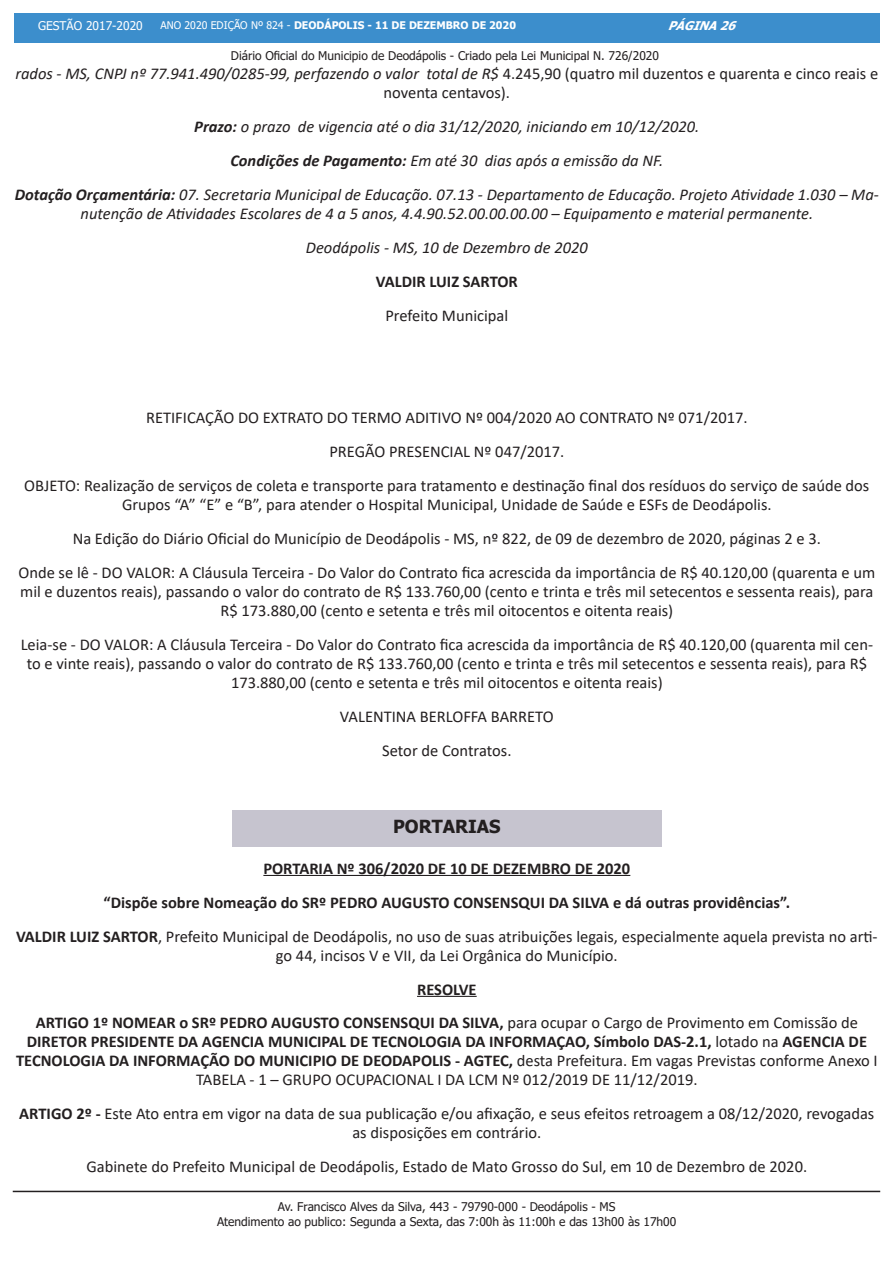
<style>
.page{position:relative;width:893px;height:1263px;background:#fff}
.page>*{position:absolute;margin:0;border:0;box-sizing:border-box;transform-origin:0 0}
.t1{font:700 18px "Tahoma";color:#231f20}
.t2{font:16.5px/18.9px "Calibri";color:#231f20;text-align:center}
.t3{font:700 16.5px/18.9px "Calibri";color:#231f20;text-align:center}
.t4{font:italic 16.5px/18.9px "Calibri";color:#231f20;text-align:center}
.t5{font:12px/14.4px "Tahoma";color:#231f20;text-align:center}
.t6{font:12px "Tahoma";color:#fff}
.t7{font:italic 700 12px "Tahoma";color:#fff}
.t8{font:700 10.5px "Tahoma";color:#fff}
.s1{font-weight:400}
.s2{font-style:italic}
.s3{font-weight:700}
</style>
<div class="page">
<div style="left:14px;top:14px;width:865px;height:29px;background:#3c8ecc"></div>
<hr style="left:13px;top:1191px;width:867px;height:1px;background:#231f20">
<hr style="left:263px;top:875px;width:367px;height:1px;background:#231f20">
<hr style="left:417px;top:996px;width:60px;height:1px;background:#231f20">
<div style="left:232px;top:810px;width:430px;height:36px;background:#c6c4cf"></div>
<p class="t6" style="left:38px;top:18px;width:106px">GESTÃO 2017-2020</p>
<p class="t8" style="left:161px;top:18px;width:357px"><span class="s1">ANO 2020 EDIÇÃO Nº 824 -</span> DEODÁPOLIS - 11 DE DEZEMBRO DE 2020</p>
<p class="t7" style="left:668px;top:17px;width:75px">PÁGINA26</p>
<p class="t5" style="left:231px;top:49px;width:430px">Diário Oficial do Municipio de Deodápolis - Criado pela Lei Municipal N. 726/2020</p>
<p class="t2" style="left:15px;top:64px;width:864px"><span class="s2">rados - MS, CNPJ nº 77.941.490/0285-99, perfazendo o valor total de R$</span> 4.245,90 (quatro mil duzentos e quarenta e cinco reais e noventa centavos).</p>
<p class="t4" style="left:194px;top:116px;width:507px"><span class="s3">Prazo:</span> o prazo de vigencia até o dia 31/12/2020, iniciando em 10/12/2020.</p>
<p class="t4" style="left:230px;top:150px;width:434px"><span class="s3">Condições de Pagamento:</span> Em até 30 dias após a emissão da NF.</p>
<p class="t4" style="left:15px;top:184px;width:866px"><span class="s3">Dotação Orçamentária:</span> 07. Secretaria Municipal de Educação. 07.13 - Departamento de Educação. Projeto Atividade 1.030 – Ma&shy;nutenção de Atividades Escolares de 4 a 5 anos, 4.4.90.52.00.00.00.00 – Equipamento e material permanente.</p>
<p class="t4" style="left:306px;top:237px;width:283px">Deodápolis - MS, 10 de Dezembro de 2020</p>
<p class="t3" style="left:376px;top:272px;width:143px">VALDIR LUIZ SARTOR</p>
<p class="t2" style="left:385px;top:306px;width:124px">Prefeito Municipal</p>
<p class="t2" style="left:146px;top:408px;width:603px">RETIFICAÇÃO DO EXTRATO DO TERMO ADITIVO Nº 004/2020 AO CONTRATO Nº 071/2017.</p>
<p class="t2" style="left:329px;top:441px;width:237px">PREGÃO PRESENCIAL Nº 047/2017.</p>
<p class="t2" style="left:24px;top:475px;width:847px">OBJETO: Realização de serviços de coleta e transporte para tratamento e destinação final dos resíduos do serviço de saúde dos<br>Grupos “A” “E” e “B”, para atender o Hospital Municipal, Unidade de Saúde e ESFs de Deodápolis.</p>
<p class="t2" style="left:73px;top:528px;width:750px">Na Edição do Diário Oficial do Município de Deodápolis - MS, nº 822, de 09 de dezembro de 2020, páginas 2 e 3.</p>
<p class="t2" style="left:18px;top:562px;width:858px">Onde se lê - DO VALOR: A Cláusula Terceira - Do Valor do Contrato fica acrescida da importância de R$ 40.120,00 (quarenta e um mil e duzentos reais), passando o valor do contrato de R$ 133.760,00 (cento e trinta e três mil setecentos e sessenta reais), para<br>R$ 173.880,00 (cento e setenta e três mil oitocentos e oitenta reais)</p>
<p class="t2" style="left:21px;top:634px;width:854px">Leia-se - DO VALOR: A Cláusula Terceira - Do Valor do Contrato fica acrescida da importância de R$ 40.120,00 (quarenta mil cen&shy;to e vinte reais), passando o valor do contrato de R$ 133.760,00 (cento e trinta e três mil setecentos e sessenta reais), para R$<br>173.880,00 (cento e setenta e três mil oitocentos e oitenta reais)</p>
<p class="t2" style="left:340px;top:706px;width:215px">VALENTINA BERLOFFA BARRETO</p>
<p class="t2" style="left:382px;top:740px;width:131px">Setor de Contratos.</p>
<p class="t1" style="left:393px;top:814px;width:109px">PORTARIAS</p>
<p class="t3" style="left:263px;top:858px;width:368px">PORTARIA Nº 306/2020 DE 10 DE DEZEMBRO DE 2020</p>
<p class="t3" style="left:103px;top:892px;width:688px">“Dispõe sobre Nomeação do SRº PEDRO AUGUSTO CONSENSQUI DA SILVA e dá outras providências”.</p>
<p class="t2" style="left:16px;top:926px;width:863px"><span class="s3">VALDIR LUIZ SARTOR</span>, Prefeito Municipal de Deodápolis, no uso de suas atribuições legais, especialmente aquela prevista no arti&shy;go 44, incisos V e VII, da Lei Orgânica do Município.</p>
<p class="t3" style="left:417px;top:979px;width:61px">RESOLVE</p>
<p class="t3" style="left:16px;top:1013px;width:863px">ARTIGO 1º NOMEAR o SRº PEDRO AUGUSTO CONSENSQUI DA SILVA, <span class="s1">para ocupar o Cargo de Provimento em Comissão de </span>DIRETOR PRESIDENTE DA AGENCIA MUNICIPAL DE TECNOLOGIA DA INFORMAÇAO, Símbolo DAS-2.1, <span class="s1">lotado na</span> AGENCIA DE TECNOLOGIA DA INFORMAÇÃO DO MUNICIPIO DE DEODAPOLIS - AGTEC, <span class="s1">desta Prefeitura. Em vagas Previstas conforme Anexo I TABELA - 1 – GRUPO OCUPACIONAL I DA LCM Nº 012/2019 DE 11/12/2019.</span></p>
<p class="t2" style="left:19px;top:1104px;width:857px"><span class="s3">ARTIGO 2º -</span> Este Ato entra em vigor na data de sua publicação e/ou afixação, e seus efeitos retroagem a 08/12/2020, revogadas as disposições em contrário.</p>
<p class="t2" style="left:87px;top:1157px;width:722px">Gabinete do Prefeito Municipal de Deodápolis, Estado de Mato Grosso do Sul, em 10 de Dezembro de 2020.</p>
<p class="t5" style="left:217px;top:1200px;width:461px">Av. Francisco Alves da Silva, 443 - 79790-000 - Deodápolis - MS<br>Atendimento ao publico: Segunda a Sexta, das 7:00h às 11:00h e das 13h00 às 17h00</p>
</div>
